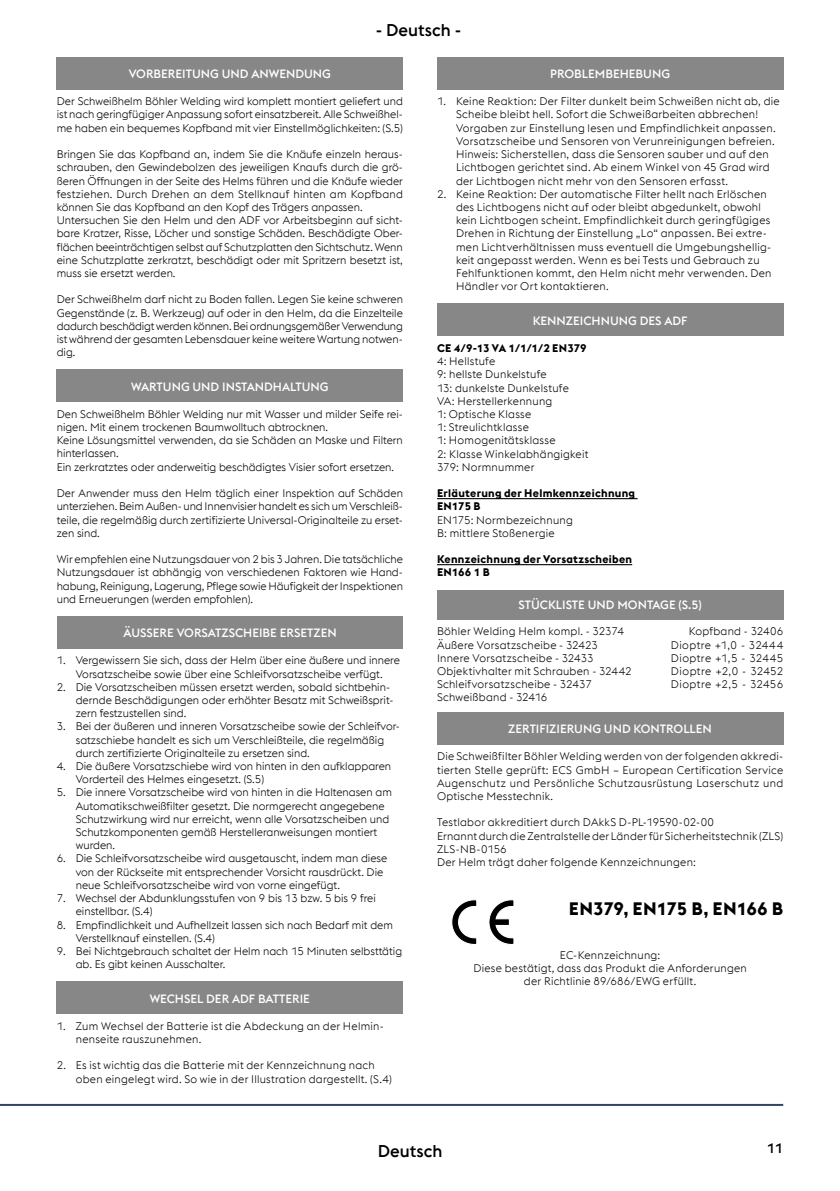
<style>
.page{position:relative;width:840px;height:1191px;background:#fff}
.page>*{position:absolute;margin:0;border:0;box-sizing:border-box;transform-origin:0 0}
.t1{font:700 18px "voestalpine";letter-spacing:-.015em;color:#000}
.t2{font:500 17px "voestalpine";color:#000}
.t3{font:500 14px "voestalpine";color:#000}
.t4{font:500 12px "voestalpine";color:#fff}
.t5{font:300 11px/13.2px "voestalpine";color:#000}
.t6{font:300 11px/13.2px "voestalpine";letter-spacing:.025em;color:#000}
.t7{font:300 11px/13.2px "voestalpine";letter-spacing:.02em;color:#000}
.t8{font:700 11px/13.2px "voestalpine";letter-spacing:.025em;color:#000}
.t9{font:700 11px "voestalpine";letter-spacing:-.005em;color:#000}
</style>
<div class="page">
<hr style="left:0;top:1104px;width:782px;height:2px;background:#304467">
<div style="left:437px;top:303px;width:345px;height:33px;background:#868786"></div>
<hr style="left:437px;top:498px;width:200px;height:1px;background:#000">
<hr style="left:437px;top:564px;width:194px;height:1px;background:#000">
<div style="left:437px;top:57px;width:345px;height:33px;background:#868786"></div>
<div style="left:57px;top:981px;width:346px;height:33px;background:#868786"></div>
<div style="left:437px;top:589px;width:345px;height:30px;background:#868786"></div>
<div style="left:437px;top:712px;width:345px;height:33px;background:#868786"></div>
<div style="left:57px;top:57px;width:346px;height:33px;background:#868786"></div>
<div style="left:57px;top:369px;width:346px;height:33px;background:#868786"></div>
<div style="left:57px;top:616px;width:346px;height:33px;background:#868786"></div>
<svg style="left:489px;top:899px;width:25px;height:46px"></svg>
<svg style="left:451px;top:899px;width:26px;height:46px"></svg>
<p class="t4" style="left:129px;top:66px;width:204px">VORBEREITUNG UND ANWENDUNG</p>
<h2 class="t2" style="left:375px;top:20px;width:87px">- Deutsch -</h2>
<p class="t4" style="left:550px;top:66px;width:121px">PROBLEMBEHEBUNG</p>
<p class="t5" style="left:57px;top:95px;width:347px;text-align:justify">Der Schweißhelm Böhler Welding wird komplett montiert geliefert und ist nach geringfügiger Anpassung sofort einsatzbereit. Alle Schweißhel&shy;me haben ein bequemes Kopfband mit vier Einstellmöglichkeiten: (S.5)</p>
<p class="t5" style="left:57px;top:148px;width:347px">Bringen Sie das Kopfband an, indem Sie die Knäufe einzeln heraus&shy;schrauben, den Gewindebolzen des jeweiligen Knaufs durch die grö&shy;ßeren Öffnungen in der Seite des Helms führen und die Knäufe wieder festziehen. Durch Drehen an dem Stellknauf hinten am Kopfband können Sie das Kopfband an den Kopf des Trägers anpassen.<br>Untersuchen Sie den Helm und den ADF vor Arbeitsbeginn auf sicht&shy;bare Kratzer, Risse, Löcher und sonstige Schäden. Beschädigte Ober&shy;flächen beeinträchtigen selbst auf Schutzplatten den Sichtschutz. Wenn eine Schutzplatte zerkratzt, beschädigt oder mit Spritzern besetzt ist, muss sie ersetzt werden.</p>
<p class="t5" style="left:57px;top:293px;width:347px;text-align:justify">Der Schweißhelm darf nicht zu Boden fallen. Legen Sie keine schweren Gegenstände (z. B. Werkzeug) auf oder in den Helm, da die Einzelteile dadurch beschädigt werden können. Bei ordnungsgemäßer Verwendung ist während der gesamten Lebensdauer keine weitere Wartung notwen&shy;dig.</p>
<p class="t4" style="left:131px;top:379px;width:199px">WARTUNG UND INSTANDHALTUNG</p>
<p class="t5" style="left:57px;top:407px;width:347px">Den Schweißhelm Böhler Welding nur mit Wasser und milder Seife rei&shy;nigen. Mit einem trockenen Baumwolltuch abtrocknen.<br>Keine Lösungsmittel verwenden, da sie Schäden an Maske und Filtern hinterlassen.<br>Ein zerkratztes oder anderweitig beschädigtes Visier sofort ersetzen.</p>
<p class="t5" style="left:57px;top:486px;width:347px;text-align:justify">Der Anwender muss den Helm täglich einer Inspektion auf Schäden unterziehen. Beim Außen- und Innenvisier handelt es sich um Verschleiß&shy;teile, die regelmäßig durch zertifizierte Universal-Originalteile zu erset&shy;zen sind.</p>
<p class="t5" style="left:57px;top:552px;width:347px;text-align:justify">Wir empfehlen eine Nutzungsdauer von 2 bis 3 Jahren. Die tatsächliche Nutzungsdauer ist abhängig von verschiedenen Faktoren wie Hand&shy;habung, Reinigung, Lagerung, Pflege sowie Häufigkeit der Inspektionen und Erneuerungen (werden empfohlen).</p>
<p class="t4" style="left:123px;top:625px;width:214px">ÄUSSERE VORSATZSCHEIBE ERSETZEN</p>
<p class="t5" style="left:57px;top:654px;width:344px;text-align:center">1. Vergewissern Sie sich, dass der Helm über eine äußere und innere<br>Vorsatzscheibe sowie über eine Schleifvorsatzscheibe verfügt.</p>
<p class="t5" style="left:76px;top:680px;width:319px;text-indent:-19px">2. Die Vorsatzscheiben müssen ersetzt werden, sobald sichtbehin&shy;dernde Beschädigungen oder erhöhter Besatz mit Schweißsprit&shy;zern festzustellen sind.</p>
<p class="t5" style="left:76px;top:720px;width:325px;text-indent:-19px">3. Bei der äußeren und inneren Vorsatzscheibe sowie der Schleifvor&shy;satzschiebe handelt es sich um Verschleißteile, die regelmäßig durch zertifizierte Originalteile zu ersetzen sind.</p>
<p class="t5" style="left:76px;top:759px;width:317px;text-indent:-19px">4. Die äußere Vorsatzschiebe wird von hinten in den aufklapparen<br>Vorderteil des Helmes eingesetzt. (S.5)</p>
<p class="t5" style="left:76px;top:786px;width:317px;text-indent:-19px">5. Die innere Vorsatzscheibe wird von hinten in die Haltenasen am Automatikschweißfilter gesetzt. Die normgerecht angegebene Schutzwirkung wird nur erreicht, wenn alle Vorsatzscheiben und Schutzkomponenten gemäß Herstelleranweisungen montiert wurden.</p>
<p class="t5" style="left:76px;top:852px;width:313px;text-indent:-19px">6. Die Schleifvorsatzscheibe wird ausgetauscht, indem man diese von der Rückseite mit entsprechender Vorsicht rausdrückt. Die neue Schleifvorsatzscheibe wird von vorne eingefügt.</p>
<p class="t5" style="left:76px;top:891px;width:301px;text-indent:-19px">7. Wechsel der Abdunklungsstufen von 9 bis 13 bzw. 5 bis 9 frei einstellbar. (S.4)</p>
<p class="t5" style="left:76px;top:918px;width:318px;text-indent:-19px">8. Empfindlichkeit und Aufhellzeit lassen sich nach Bedarf mit dem<br>Verstellknauf einstellen. (S.4)</p>
<p class="t5" style="left:76px;top:944px;width:328px;text-indent:-19px">9. Bei Nichtgebrauch schaltet der Helm nach 15 Minuten selbsttätig ab. Es gibt keinen Ausschalter.</p>
<p class="t4" style="left:150px;top:991px;width:162px">WECHSEL DER ADF BATTERIE</p>
<p class="t6" style="left:76px;top:1019px;width:309px;text-indent:-19px">1. Zum Wechsel der Batterie ist die Abdeckung an der Helmin&shy;nenseite rauszunehmen.</p>
<p class="t6" style="left:76px;top:1059px;width:317px;text-indent:-19px">2. Es ist wichtig das die Batterie mit der Kennzeichnung nach oben eingelegt wird. So wie in der Illustration dargestellt. (S.4)</p>
<p class="t6" style="left:456px;top:95px;width:325px;text-indent:-19px">1. Keine Reaktion: Der Filter dunkelt beim Schweißen nicht ab, die Scheibe bleibt hell. Sofort die Schweißarbeiten abbrechen!<br>Vorgaben zur Einstellung lesen und Empfindlichkeit anpassen.<br>Vorsatzscheibe und Sensoren von Verunreinigungen befreien.<br>Hinweis: Sicherstellen, dass die Sensoren sauber und auf den Lichtbogen gerichtet sind. Ab einem Winkel von 45 Grad wird der Lichtbogen nicht mehr von den Sensoren erfasst.</p>
<p class="t6" style="left:456px;top:187px;width:317px;text-indent:-19px">2. Keine Reaktion: Der automatische Filter hellt nach Erlöschen des Lichtbogens nicht auf oder bleibt abgedunkelt, obwohl kein Lichtbogen scheint. Empfindlichkeit durch geringfügiges Drehen in Richtung der Einstellung „Lo“ anpassen. Bei extre&shy;men Lichtverhältnissen muss eventuell die Umgebungshellig&shy;keit angepasst werden. Wenn es bei Tests und Gebrauch zu Fehlfunktionen kommt, den Helm nicht mehr verwenden. Den Händler vor Ort kontaktieren.</p>
<p class="t4" style="left:532px;top:313px;width:156px">KENNZEICHNUNG DES ADF</p>
<p class="t9" style="left:437px;top:341px;width:151px">CE 4/9-13 VA 1/1/1/2 EN379</p>
<p class="t6" style="left:437px;top:355px;width:153px">4: Hellstufe<br>9: hellste Dunkelstufe<br>13: dunkelste Dunkelstufe<br>VA: Herstellerkennung<br>1: Optische Klasse<br>1: Streulichtklasse<br>1: Homogenitätsklasse<br>2: Klasse Winkelabhängigkeit<br>379: Normnummer</p>
<p class="t8" style="left:437px;top:486px;width:199px">Erläuterung der Helmkennzeichnung<br>EN175 B</p>
<p class="t6" style="left:437px;top:513px;width:137px">EN175: Normbezeichnung<br>B: mittlere Stoßenergie</p>
<p class="t8" style="left:437px;top:552px;width:196px">Kennzeichnung der Vorsatzscheiben<br>EN166 1 B</p>
<p class="t4" style="left:518px;top:598px;width:184px">STÜCKLISTE UND MONTAGE (S.5)</p>
<p class="t6" style="left:437px;top:625px;width:196px">Böhler Welding Helm kompl. - 32374<br>Äußere Vorsatzscheibe - 32423<br>Innere Vorsatzscheibe - 32433<br>Objektivhalter mit Schrauben - 32442<br>Schleifvorsatzscheibe - 32437<br>Schweißband - 32416</p>
<p class="t5" style="left:670px;top:625px;width:114px;text-align:justify;text-indent:18px">Kopfband - 32406<br>Dioptre +1,0 - 32444<br>Dioptre +1,5 - 32445<br>Dioptre +2,0 - 32452<br>Dioptre +2,5 - 32456</p>
<p class="t4" style="left:508px;top:721px;width:205px">ZERTIFIZIERUNG UND KONTROLLEN</p>
<p class="t5" style="left:437px;top:750px;width:347px;text-align:justify">Die Schweißfilter Böhler Welding werden von der folgenden akkredi&shy;tierten Stelle geprüft: ECS GmbH – European Certification Service Augenschutz und Persönliche Schutzausrüstung Laserschutz und Optische Messtechnik.</p>
<p class="t7" style="left:437px;top:816px;width:347px">Testlabor akkreditiert durch DAkkS D-PL-19590-02-00<br>Ernannt durch die Zentralstelle der Länder für Sicherheitstechnik (ZLS)<br>ZLS-NB-0156<br>Der Helm trägt daher folgende Kennzeichnungen:</p>
<h1 class="t1" style="left:568px;top:897px;width:216px">EN379, EN175 B, EN166 B</h1>
<p class="t7" style="left:473px;top:948px;width:275px;text-align:center">EC-Kennzeichnung:<br>Diese bestätigt, dass das Produkt die Anforderungen der Richtlinie 89/686/EWG erfüllt.</p>
<h2 class="t2" style="left:377px;top:1140px;width:66px">Deutsch</h2>
<p class="t3" style="left:766px;top:1140px;width:18px">11</p>
</div>
